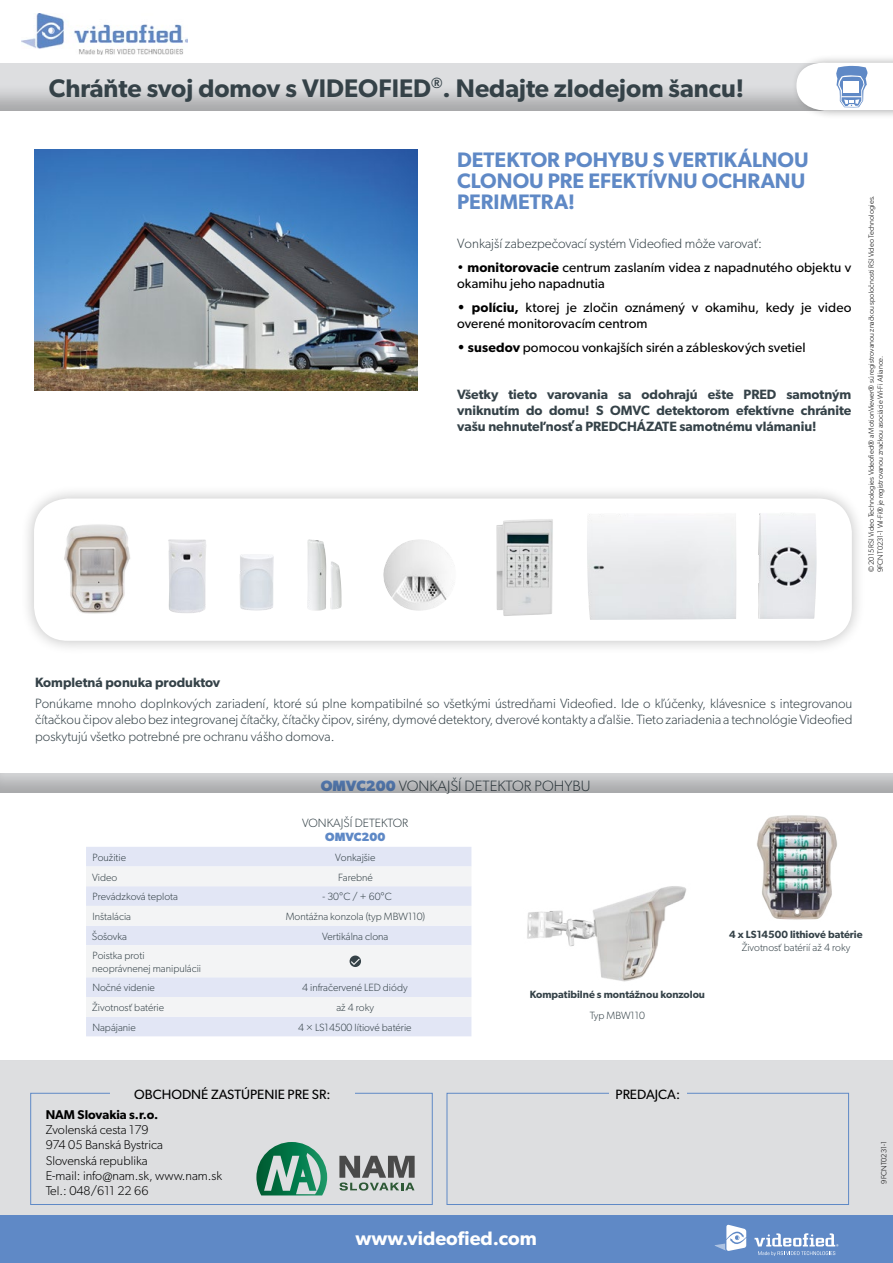
<style>
.page{position:relative;width:893px;height:1263px;background:#fff}
.page>*{position:absolute;margin:0;border:0;box-sizing:border-box;transform-origin:0 0}
.t1{font:600 25.5px "Gibson";color:#354248}
.t2{font:600 21px/21px "Gibson";color:#5f89c6}
.t3{font:600 19.5px "Gibson";color:#fff}
.t4{font:300 15px "Gibson";color:#354248}
.t5{font:300 13.5px/16.4px "Gibson";color:#354248;text-align:justify}
.t6{font:13.5px/16.2px "Gibson";letter-spacing:.005em;color:#000}
.t7{font:600 13.5px/16.2px "Gibson";color:#354248;text-align:justify}
.t8{font:300 12.75px/15.3px "Gibson";color:#000}
.t9{font:600 12.75px "Gibson";color:#000}
.t10{font:300 12px "Gibson";color:#354248}
.t11{font:700 12px "Gibson";color:#5f89c6}
.t12{font:300 10.5px/12.6px "Gibson";color:#354248}
.t13{font:600 10.5px "Gibson";color:#354248}
.t14{font:300 7.5px/9px "Gibson";color:#000}
.s1{font-weight:300}
.s2{font-weight:600}
.s3{font-weight:700;color:#5f89c6}
</style>
<div class="page">
<div style="left:0;top:1048px;width:893px;height:214px;background:#000;opacity:.25"></div>
<div style="left:30px;top:1093px;width:403px;height:112px;border:1px solid #5f89c6"></div>
<div style="left:447px;top:1093px;width:402px;height:112px;border:1px solid #5f89c6"></div>
<div style="left:110px;top:1088px;width:245px;height:19px;background:#dddee0"></div>
<div style="left:609px;top:1088px;width:78px;height:19px;background:#dddee0"></div>
<div style="left:0;top:51px;width:893px;height:61px;background:#000;opacity:.25"></div>
<img style="left:21px;top:13px;width:166px;height:42px">
<div style="left:791px;top:54px;width:102px;height:66px;background:#000;opacity:.35"></div>
<div style="left:0;top:1215px;width:893px;height:48px;background:#5f89c6"></div>
<svg style="left:715px;top:1224px;width:31px;height:27px"></svg>
<svg style="left:754px;top:1233px;width:84px;height:23px"></svg>
<div style="left:0;top:760px;width:893px;height:34px;background:#000;opacity:.25"></div>
<img style="left:527px;top:886px;width:160px;height:96px">
<img style="left:757px;top:815px;width:80px;height:105px">
<img style="left:34px;top:150px;width:384px;height:241px">
<div style="left:20px;top:485px;width:846px;height:170px;background:#000;opacity:.25"></div>
<div style="left:34px;top:498px;width:818px;height:143px;background:#fff;border-radius:34px"></div>
<img style="left:168px;top:539px;width:38px;height:74px">
<img style="left:64px;top:524px;width:66px;height:90px">
<img style="left:496px;top:519px;width:57px;height:97px">
<img style="left:239px;top:554px;width:35px;height:57px">
<img style="left:587px;top:513px;width:230px;height:107px">
<img style="left:307px;top:539px;width:35px;height:72px">
<img style="left:383px;top:539px;width:70px;height:72px">
<svg style="left:796px;top:61px;width:97px;height:50px"></svg>
<div style="left:86px;top:847px;width:385px;height:189px;background:#e2e6f5"></div>
<svg style="left:86px;top:866px;width:385px;height:151px;fill:#f3f4f5"></svg>
<svg style="left:350px;top:955px;width:11px;height:12px"></svg>
<svg style="left:256px;top:1142px;width:71px;height:53px;background:#65a48b"></svg>
<svg style="left:339px;top:1156px;width:76px;height:34px;background:#909592"></svg>
<h1 class="t1" style="left:49px;top:73px;width:697px">Chráňte svoj domov s VIDEOFIED<sup>®</sup>. Nedajte zlodejom šancu!</h1>
<h2 class="t2" style="left:457px;top:149px;width:353px">DETEKTOR POHYBU S VERTIKÁLNOU<br>CLONOU PRE EFEKTÍVNU OCHRANU<br>PERIMETRA!</h2>
<p class="t5" style="left:457px;top:235px;width:306px">Vonkajší zabezpečovací systém Videofied môže varovať:</p>
<p class="t6" style="left:457px;top:259px;width:396px"><span class="s1">•</span> <span class="s2">monitorovacie</span> centrum zaslaním videa z napadnutého objektu v okamihu jeho napadnutia</p>
<p class="t6" style="left:457px;top:299px;width:396px"><span class="s2">• políciu,</span> ktorej je zločin oznámený v okamihu, kedy je video overené monitorovacím centrom</p>
<p class="t6" style="left:457px;top:339px;width:350px"><span class="s2">• susedov</span> pomocou vonkajších sirén a zábleskových svetiel</p>
<p class="t7" style="left:457px;top:386px;width:396px">Všetky tieto varovania sa odohrajú ešte PRED samotným vniknutím do domu! S OMVC detektorom efektívne chránite vašu nehnuteľnosť a PREDCHÁZATE samotnému vlámaniu!</p>
<p class="t14" style="left:866px;top:572px;width:378px;rotate:-90deg">© 2015 RSI Video Technologies Videofied® a MotionViewer® sú registrovanou značkou spoločnosti RSI Video Technologies.<br>9FCNT0231-1 Wi-Fi® je registrovanou značkou asociácie Wi-Fi Alliance.</p>
<p class="t7" style="left:35px;top:674px;width:187px">Kompletná ponuka produktov</p>
<p class="t5" style="left:35px;top:695px;width:819px">Ponúkame mnoho doplnkových zariadení, ktoré sú plne kompatibilné so všetkými ústredňami Videofied. Ide o kľúčenky, klávesnice s integrovanou čítačkou čipov alebo bez integrovanej čítačky, čítačky čipov, sirény, dymové detektory, dverové kontakty a ďalšie. Tieto zariadenia a technológie Videofied poskytujú všetko potrebné pre ochranu vášho domova.</p>
<p class="t4" style="left:321px;top:776px;width:271px"><span class="s3">OMVC200</span> VONKAJŠÍ DETEKTOR POHYBU</p>
<p class="t10" style="left:302px;top:815px;width:108px">VONKAJŠÍ DETEKTOR</p>
<p class="t11" style="left:325px;top:830px;width:62px">OMVC200</p>
<p class="t12" style="left:92px;top:851px;width:35px">Použitie</p>
<p class="t12" style="left:335px;top:851px;width:42px">Vonkajšie</p>
<p class="t12" style="left:92px;top:870px;width:27px">Video</p>
<p class="t12" style="left:338px;top:870px;width:36px">Farebné</p>
<p class="t12" style="left:92px;top:890px;width:87px">Prevádzková teplota</p>
<p class="t12" style="left:323px;top:890px;width:71px">- 30°C / + 60°C</p>
<p class="t12" style="left:92px;top:910px;width:40px">Inštalácia</p>
<p class="t12" style="left:286px;top:910px;width:141px">Montážna konzola (typ MBW110)</p>
<p class="t12" style="left:92px;top:929px;width:37px">Šošovka</p>
<p class="t12" style="left:322px;top:929px;width:68px">Vertikálna clona</p>
<p class="t12" style="left:92px;top:949px;width:111px">Poistka proti neoprávnenej manipulácii</p>
<p class="t12" style="left:92px;top:981px;width:64px">Nočné videnie</p>
<p class="t12" style="left:302px;top:981px;width:107px">4 infračervené LED diódy</p>
<p class="t12" style="left:92px;top:1001px;width:73px">Životnosť batérie</p>
<p class="t12" style="left:336px;top:1001px;width:39px">až 4 roky</p>
<p class="t12" style="left:92px;top:1021px;width:45px">Napájanie</p>
<p class="t12" style="left:298px;top:1021px;width:115px">4 × LS14500 lítiové batérie</p>
<p class="t13" style="left:530px;top:988px;width:177px">Kompatibilné s montážnou konzolou</p>
<p class="t12" style="left:590px;top:1009px;width:57px">Typ MBW110</p>
<p class="t6" style="left:134px;top:1086px;width:198px">OBCHODNÉ ZASTÚPENIE PRE SR:</p>
<p class="t6" style="left:615px;top:1086px;width:66px">PrEDAJCA:</p>
<p class="t9" style="left:46px;top:1107px;width:114px">NAM Slovakia s.r.o.</p>
<p class="t8" style="left:46px;top:1122px;width:178px">Zvolenská cesta 179<br>974 05 Banská Bystrica<br>Slovenská republika<br>E-mail: info@nam.sk, www.nam.sk<br>Tel.: 048/611 22 66</p>
<h3 class="t3" style="left:355px;top:1227px;width:183px">www.videofied.com</h3>
<p class="t13" style="left:729px;top:928px;width:135px">4 x LS14500 lithiové batérie</p>
<p class="t12" style="left:742px;top:941px;width:110px">Životnosť batérií až 4 roky</p>
<p class="t14" style="left:879px;top:1184px;width:44px;rotate:-90deg">9FCNT0231-1</p>
</div>
